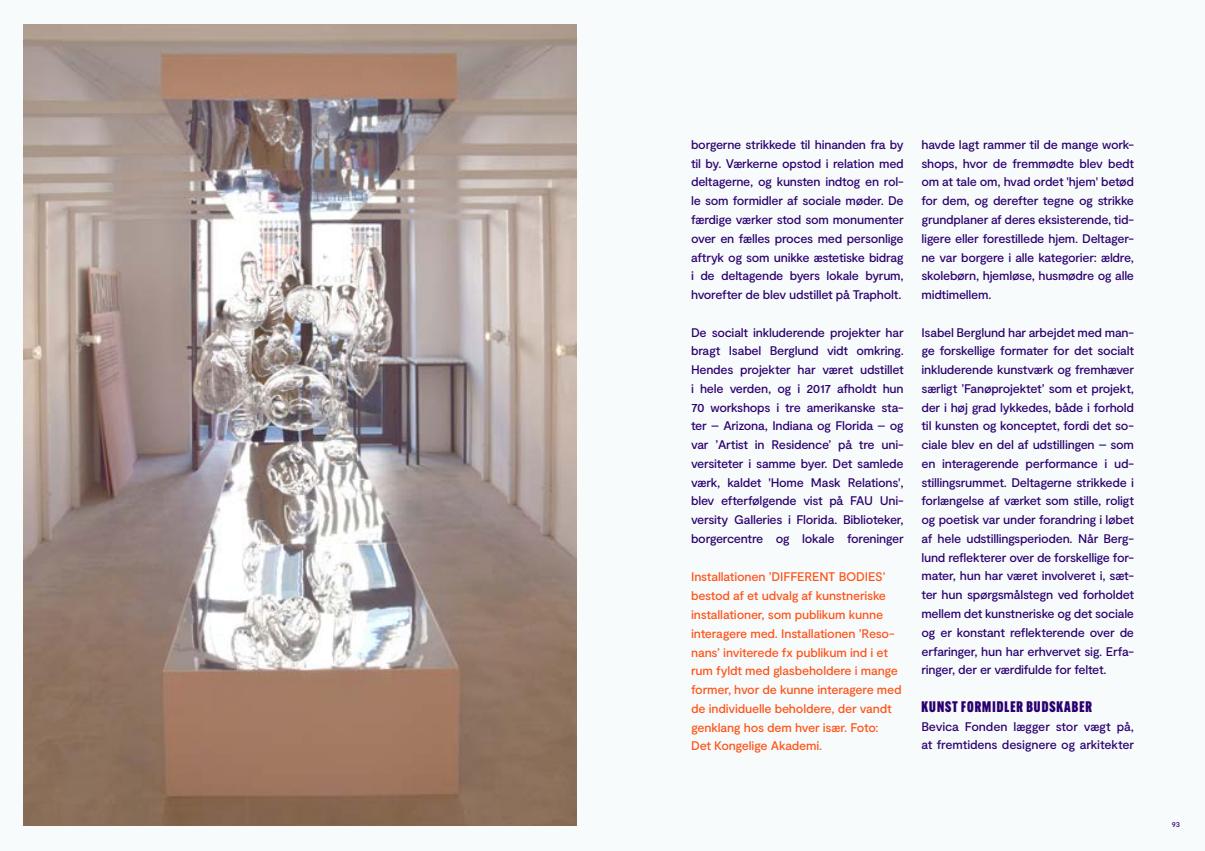
<style>
.page{position:relative;width:1205px;height:851px;background:#fff}
.page>*{position:absolute;margin:0;border:0;box-sizing:border-box;transform-origin:0 0}
.t1{font:900 15px "Alternate Gothic Ex Cond ATF";letter-spacing:.07em;color:#2a006f}
.t2{font:500 12.5px/18.8px "Moderat";letter-spacing:-.02em;color:#2a006f;text-align:justify}
.StatensKunst_Brød_u{font:500 12.5px/18.8px "Moderat";letter-spacing:-.015em;color:#ff5317}
.t3{font:500 7.5px "Moderat";color:#2a006f}
</style>
<div class="page">
<div style="left:0;top:0;width:1205px;height:850px;background:#f8fbfc"></div>
<img style="left:23px;top:25px;width:553px;height:800px">
<p class="t2" style="left:691px;top:136px;width:214px">borgerne strikkede til hinanden fra by til by. Værkerne opstod i relation med deltagerne, og kunsten indtog en rol&shy;le som formidler af sociale møder. De færdige værker stod som monumenter over en fælles proces med personlige aftryk og som unikke æstetiske bidrag i de deltagende byers lokale byrum, hvorefter de blev udstillet på Trapholt.</p>
<p class="t2" style="left:691px;top:323px;width:214px">De socialt inkluderende projekter har bragt Isabel Berglund vidt omkring.<br>Hendes projekter har været udstillet i hele verden, og i 2017 afholdt hun 70 workshops i tre amerikanske sta&shy;ter – Arizona, Indiana og Florida – og var ’Artist in Residence’ på tre uni&shy;versiteter i samme byer. Det samlede værk, kaldet 'Home Mask Relations', blev efterfølgende vist på FAU Uni&shy;versity Galleries i Florida. Biblioteker, borgercentre og lokale foreninger</p>
<p class="StatensKunst_Brød_u" style="left:691px;top:568px;width:212px">Installationen ’DIFFERENT BODIES’ bestod af et udvalg af kunstneriske installationer, som publikum kunne interagere med. Installationen ’Reso&shy;nans’ inviterede fx publikum ind i et rum fyldt med glasbeholdere i mange former, hvor de kunne interagere med de individuelle beholdere, der vandt genklang hos dem hver især. Foto:</p>
<p class="StatensKunst_Brød_u" style="left:691px;top:737px;width:133px">Det Kongelige Akademi.</p>
<p class="t2" style="left:921px;top:136px;width:214px">havde lagt rammer til de mange work&shy;shops, hvor de fremmødte blev bedt om at tale om, hvad ordet 'hjem' betød for dem, og derefter tegne og strikke grundplaner af deres eksisterende, tid&shy;ligere eller forestillede hjem. Deltager&shy;ne var borgere i alle kategorier: ældre, skolebørn, hjemløse, husmødre og alle midtimellem.</p>
<p class="t2" style="left:921px;top:323px;width:214px">Isabel Berglund har arbejdet med man&shy;ge forskellige formater for det socialt inkluderende kunstværk og fremhæver særligt ’Fanøprojektet’ som et projekt, der i høj grad lykkedes, både i forhold til kunsten og konceptet, fordi det so&shy;ciale blev en del af udstillingen – som en interagerende performance i ud&shy;stillingsrummet. Deltagerne strikkede i forlængelse af værket som stille, roligt og poetisk var under forandring i løbet af hele udstillingsperioden. Når Berg&shy;lund reflekterer over de forskellige for&shy;mater, hun har været involveret i, sæt&shy;ter hun spørgsmålstegn ved forholdet mellem det kunstneriske og det sociale og er konstant reflekterende over de erfaringer, hun har erhvervet sig. Erfa&shy;ringer, der er værdifulde for feltet.</p>
<p class="t1" style="left:921px;top:697px;width:172px">KUNST FORMIDLER BUDSKABER</p>
<p class="t2" style="left:921px;top:717px;width:214px">Bevica Fonden lægger stor vægt på, at fremtidens designere og arkitekter</p>
<p class="t3" style="left:1172px;top:819px;width:10px">93</p>
</div>
